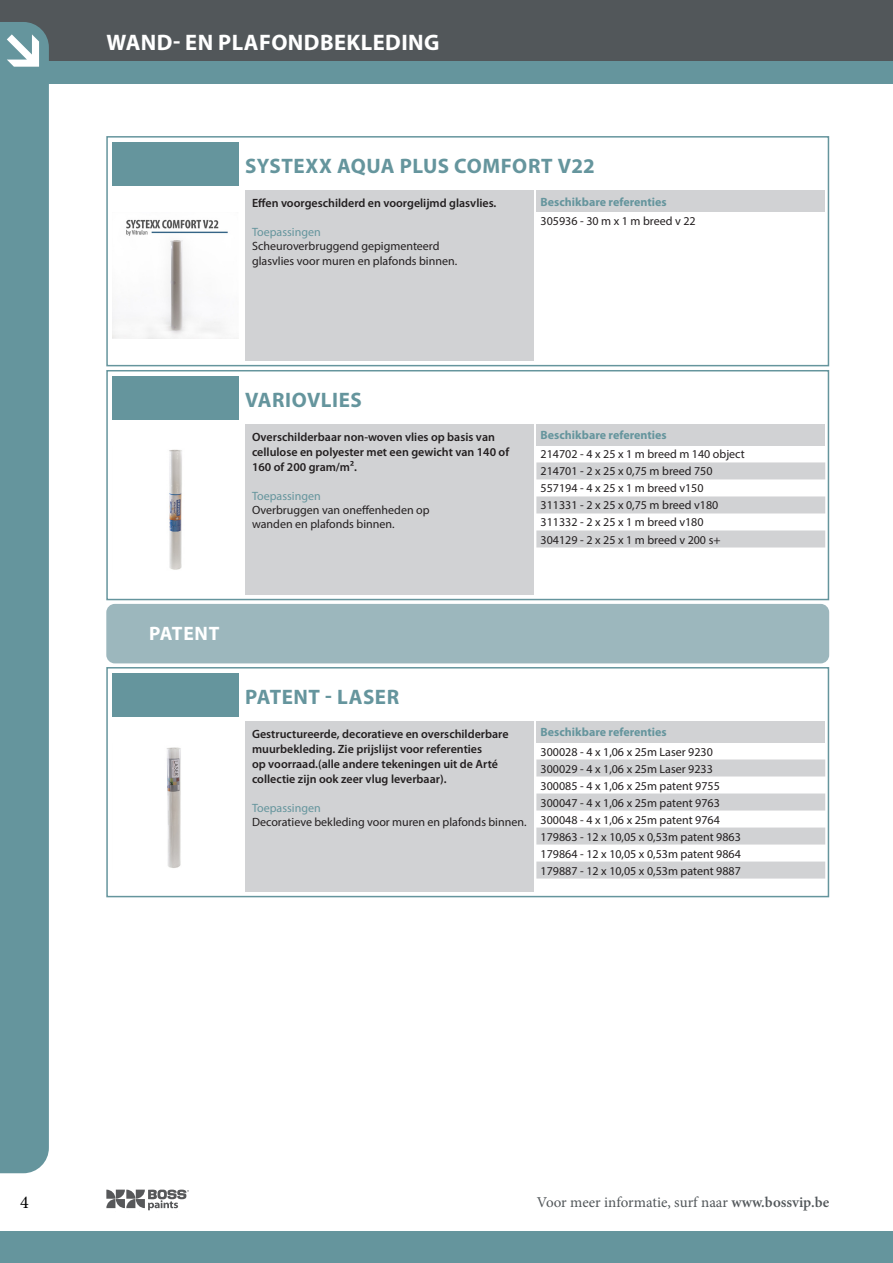
<style>
.page{position:relative;width:893px;height:1263px;background:#fff}
.page>*{position:absolute;margin:0;border:0;box-sizing:border-box;transform-origin:0 0}
.t1{font:700 22.5px "Myriad Pro";letter-spacing:.02em;color:#fff}
._03_productname_titl{font:700 21px "Myriad Pro";letter-spacing:.025em;color:#65959d}
._02_subtitle_single{font:700 19.5px "Myriad Pro";letter-spacing:.04em;color:#fff}
.t2{font:18px "Minion Pro";color:#000}
.t3{font:15px "Minion Pro";color:#52575a}
._01_body_table_color{font:12px "Myriad Pro";color:#231f20}
._01_product_beschrij{font:600 12px/15px "Myriad Pro";color:#231f20}
._01_bodytext_table{font:12px/14.2px "Myriad Pro";color:#231f20}
._02_subtitles_table{font:700 12px "Myriad Pro";color:#65959d}
.s1{color:#65959d}
.s2{font-weight:600}
</style>
<div class="page">
<div style="left:0;top:0;width:893px;height:71px;background:#52575a"></div>
<svg style="left:106px;top:1189px;width:83px;height:21px"></svg>
<div style="left:0;top:22px;width:49px;height:1151px;background:#65959d"></div>
<div style="left:0;top:1231px;width:893px;height:32px;background:#65959d"></div>
<div style="left:0;top:61px;width:893px;height:22px;background:#65959d"></div>
<div style="left:7px;top:30px;width:34px;height:42px;background:#65959d"></div>
<svg style="left:7px;top:34px;width:32px;height:33px"></svg>
<div style="left:112px;top:142px;width:126px;height:44px;background:#65959d"></div>
<img style="left:112px;top:219px;width:126px;height:120px">
<div style="left:245px;top:191px;width:289px;height:170px;background:#d1d2d4"></div>
<div style="left:536px;top:191px;width:289px;height:21px;background:#d1d2d4"></div>
<div style="left:106px;top:136px;width:723px;height:230px;border:2px solid #65959d"></div>
<div style="left:112px;top:376px;width:126px;height:44px;background:#65959d"></div>
<img style="left:169px;top:449px;width:13px;height:121px">
<div style="left:245px;top:424px;width:289px;height:170px;background:#d1d2d4"></div>
<div style="left:536px;top:424px;width:289px;height:21px;background:#d1d2d4"></div>
<svg style="left:536px;top:462px;width:289px;height:85px"></svg>
<div style="left:106px;top:370px;width:723px;height:230px;border:2px solid #65959d"></div>
<div style="left:106px;top:604px;width:723px;height:59px;background:#9cb7bd;border-radius:9px"></div>
<div style="left:112px;top:673px;width:126px;height:44px;background:#65959d"></div>
<img style="left:166px;top:747px;width:15px;height:121px">
<div style="left:245px;top:721px;width:289px;height:170px;background:#d1d2d4"></div>
<div style="left:536px;top:721px;width:289px;height:21px;background:#d1d2d4"></div>
<svg style="left:536px;top:759px;width:289px;height:119px"></svg>
<div style="left:106px;top:667px;width:723px;height:230px;border:2px solid #65959d"></div>
<p class="t1" style="left:107px;top:28px;width:334px">WAND- EN PLAFONDBEKLEDING</p>
<p class="_03_productname_titl" style="left:245px;top:152px;width:351px">SYSTEXX AQUA PLUS COMFORT V22</p>
<p class="_01_product_beschrij" style="left:252px;top:195px;width:246px">Effen voorgeschilderd en voorgelijmd glasvlies.</p>
<p class="_01_bodytext_table" style="left:252px;top:225px;width:207px"><span class="s1">Toepassingen<br></span>Scheuroverbruggend gepigmenteerd glasvlies voor muren en plafonds binnen.</p>
<p class="_02_subtitles_table" style="left:541px;top:194px;width:128px">Beschikbare referenties</p>
<p class="_01_body_table_color" style="left:541px;top:213px;width:157px">305936 - 30 m x 1 m breed v 22</p>
<p class="_03_productname_titl" style="left:245px;top:386px;width:118px">VARIOVLIES</p>
<p class="_01_product_beschrij" style="left:252px;top:429px;width:259px">Overschilderbaar non-woven vlies op basis van cellulose en polyester met een gewicht van 140 of<br>160 of 200 gram/m².</p>
<p class="_01_bodytext_table" style="left:252px;top:489px;width:179px"><span class="s1">Toepassingen<br></span>Overbruggen van oneffenheden op wanden en plafonds binnen.</p>
<p class="_02_subtitles_table" style="left:541px;top:428px;width:128px">Beschikbare referenties</p>
<p class="_01_body_table_color" style="left:541px;top:447px;width:206px">214702 - 4 x 25 x 1 m breed m 140 object</p>
<p class="_01_body_table_color" style="left:541px;top:464px;width:173px">214701 - 2 x 25 x 0,75 m breed 750</p>
<p class="_01_body_table_color" style="left:541px;top:481px;width:164px">557194 - 4 x 25 x 1 m breed v150</p>
<p class="_01_body_table_color" style="left:541px;top:498px;width:179px">311331 - 2 x 25 x 0,75 m breed v180</p>
<p class="_01_body_table_color" style="left:541px;top:515px;width:164px">311332 - 2 x 25 x 1 m breed v180</p>
<p class="_01_body_table_color" style="left:541px;top:532px;width:181px">304129 - 2 x 25 x 1 m breed v 200 s+</p>
<p class="_02_subtitle_single" style="left:149px;top:621px;width:72px">PATENT</p>
<p class="_03_productname_titl" style="left:245px;top:683px;width:156px">PATENT - LASER</p>
<p class="_01_product_beschrij" style="left:252px;top:726px;width:258px">Gestructureerde, decoratieve en overschilderbare muurbekleding. Zie prijslijst voor referenties<br>op voorraad.(alle andere tekeningen uit de Arté collectie zijn ook zeer vlug leverbaar).</p>
<p class="_01_bodytext_table" style="left:252px;top:801px;width:276px"><span class="s1">Toepassingen<br></span>Decoratieve bekleding voor muren en plafonds binnen.</p>
<p class="_02_subtitles_table" style="left:541px;top:725px;width:128px">Beschikbare referenties</p>
<p class="_01_body_table_color" style="left:541px;top:744px;width:174px">300028 - 4 x 1,06 x 25m Laser 9230</p>
<p class="_01_body_table_color" style="left:541px;top:761px;width:174px">300029 - 4 x 1,06 x 25m Laser 9233</p>
<p class="_01_body_table_color" style="left:541px;top:778px;width:181px">300085 - 4 x 1,06 x 25m patent 9755</p>
<p class="_01_body_table_color" style="left:541px;top:795px;width:181px">300047 - 4 x 1,06 x 25m patent 9763</p>
<p class="_01_body_table_color" style="left:541px;top:812px;width:181px">300048 - 4 x 1,06 x 25m patent 9764</p>
<p class="_01_body_table_color" style="left:541px;top:829px;width:202px">179863 - 12 x 10,05 x 0,53m patent 9863</p>
<p class="_01_body_table_color" style="left:541px;top:846px;width:202px">179864 - 12 x 10,05 x 0,53m patent 9864</p>
<p class="_01_body_table_color" style="left:541px;top:863px;width:202px">179887 - 12 x 10,05 x 0,53m patent 9887</p>
<h3 class="t2" style="left:20px;top:1190px;width:10px">4</h3>
<p class="t3" style="left:537px;top:1192px;width:294px">Voor meer informatie, surf naar <span class="s2">www.bossvip.be</span></p>
</div>
